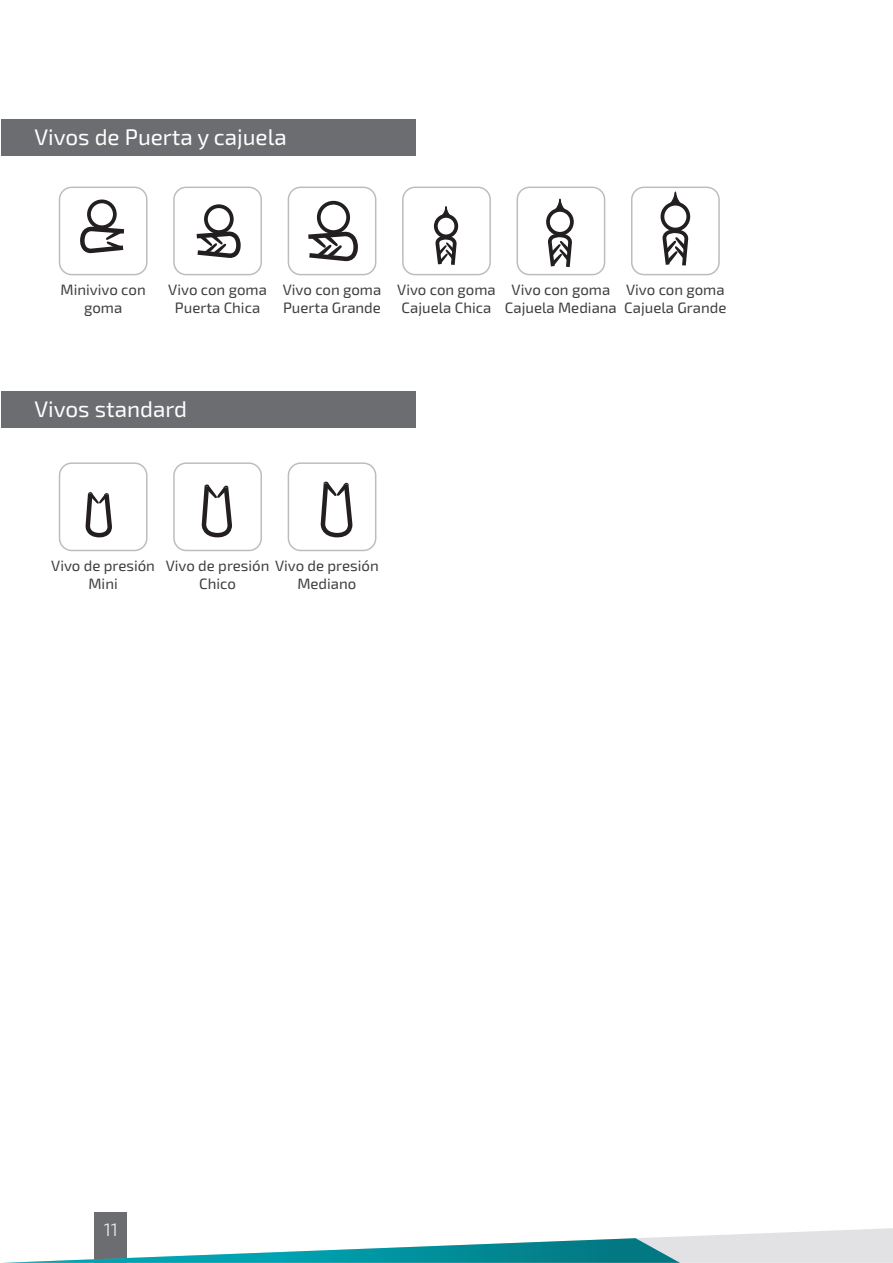
<style>
.page{position:relative;width:893px;height:1263px;background:#fff}
.page>*{position:absolute;margin:0;border:0;box-sizing:border-box;transform-origin:0 0}
.t1{font:22.5px "Exo 2";color:#fff}
.t2{font:300 18px "Exo 2";color:#f2f3f4}
.t3{font:15px/18px "Exo 2";color:#3e3e3f;text-align:center}
</style>
<div class="page">
<div style="left:1px;top:120px;width:414px;height:36px;background:#6c6d70"></div>
<div style="left:1px;top:391px;width:414px;height:37px;background:#6c6d70"></div>
<div style="left:59px;top:187px;width:89px;height:88px;border:2px solid #bcbdc0;border-radius:12px"></div>
<div style="left:173px;top:187px;width:89px;height:88px;border:2px solid #bcbdc0;border-radius:12px"></div>
<div style="left:288px;top:187px;width:88px;height:88px;border:2px solid #bcbdc0;border-radius:12px"></div>
<div style="left:402px;top:187px;width:89px;height:88px;border:2px solid #bcbdc0;border-radius:12px"></div>
<div style="left:517px;top:187px;width:88px;height:88px;border:2px solid #bcbdc0;border-radius:12px"></div>
<div style="left:631px;top:187px;width:89px;height:88px;border:2px solid #bcbdc0;border-radius:12px"></div>
<div style="left:59px;top:462px;width:89px;height:89px;border:2px solid #bcbdc0;border-radius:12px"></div>
<div style="left:173px;top:462px;width:89px;height:89px;border:2px solid #bcbdc0;border-radius:12px"></div>
<div style="left:288px;top:462px;width:88px;height:89px;border:2px solid #bcbdc0;border-radius:12px"></div>
<svg style="left:94px;top:1212px;width:799px;height:51px"></svg>
<svg style="left:3px;top:1238px;width:677px;height:25px"></svg>
<div style="left:87px;top:199px;width:30px;height:30px;border:4px solid #231f20;border-radius:50%"></div>
<svg style="left:80px;top:227px;width:45px;height:27px"></svg>
<div style="left:546px;top:208px;width:28px;height:28px;border:4px solid #231f20;border-radius:50%"></div>
<div style="left:559px;top:199px;width:6px;height:11px;border:1px solid #231f20"></div>
<div style="left:555px;top:199px;width:6px;height:11px;border:1px solid #231f20"></div>
<svg style="left:548px;top:235px;width:24px;height:33px"></svg>
<div style="left:434px;top:214px;width:24px;height:24px;border:4px solid #231f20;border-radius:50%"></div>
<div style="left:445px;top:206px;width:5px;height:10px;border:1px solid #231f20"></div>
<svg style="left:444px;top:207px;width:6px;height:8px"></svg>
<div style="left:442px;top:206px;width:5px;height:10px;border:1px solid #231f20"></div>
<svg style="left:435px;top:237px;width:22px;height:28px"></svg>
<div style="left:661px;top:202px;width:29px;height:29px;border:4px solid #231f20;border-radius:50%"></div>
<div style="left:675px;top:192px;width:5px;height:12px;border:1px solid #231f20"></div>
<div style="left:670px;top:192px;width:6px;height:12px;border:1px solid #231f20"></div>
<svg style="left:662px;top:231px;width:27px;height:35px"></svg>
<div style="left:204px;top:204px;width:30px;height:30px;border:4px solid #231f20;border-radius:50%"></div>
<svg style="left:196px;top:232px;width:45px;height:26px"></svg>
<div style="left:317px;top:201px;width:33px;height:33px;border:4px solid #231f20;border-radius:50%"></div>
<svg style="left:308px;top:233px;width:50px;height:29px"></svg>
<svg style="left:83px;top:492px;width:31px;height:60px"></svg>
<svg style="left:318px;top:481px;width:37px;height:71px"></svg>
<svg style="left:199px;top:484px;width:35px;height:68px"></svg>
<h1 class="t1" style="left:34px;top:124px;width:254px">Vivos de Puerta y cajuela</h1>
<p class="t3" style="left:61px;top:281px;width:87px">Minivivo con goma</p>
<p class="t3" style="left:283px;top:281px;width:100px;text-align:left">Vivo con goma<br>Puerta Grande</p>
<p class="t3" style="left:397px;top:281px;width:100px;text-align:left">Vivo con goma<br>Cajuela Chica</p>
<p class="t3" style="left:505px;top:281px;width:113px">Vivo con goma<br>Cajuela Mediana</p>
<p class="t3" style="left:624px;top:281px;width:104px;text-align:left">Vivo con goma<br>Cajuela Grande</p>
<p class="t3" style="left:168px;top:281px;width:100px">Vivo con goma<br>Puerta Chica</p>
<h1 class="t1" style="left:34px;top:396px;width:154px">Vivos standard</h1>
<p class="t3" style="left:51px;top:556px;width:105px">Vivo de presión<br>Mini</p>
<p class="t3" style="left:199px;top:556px;width:181px;text-align:left;text-indent:-33px">Vivo de presión Vivo de presión<br>Chico</p>
<p class="t3" style="left:297px;top:574px;width:60px">Mediano</p>
<p class="t2" style="left:104px;top:1219px;width:16px">11</p>
</div>
